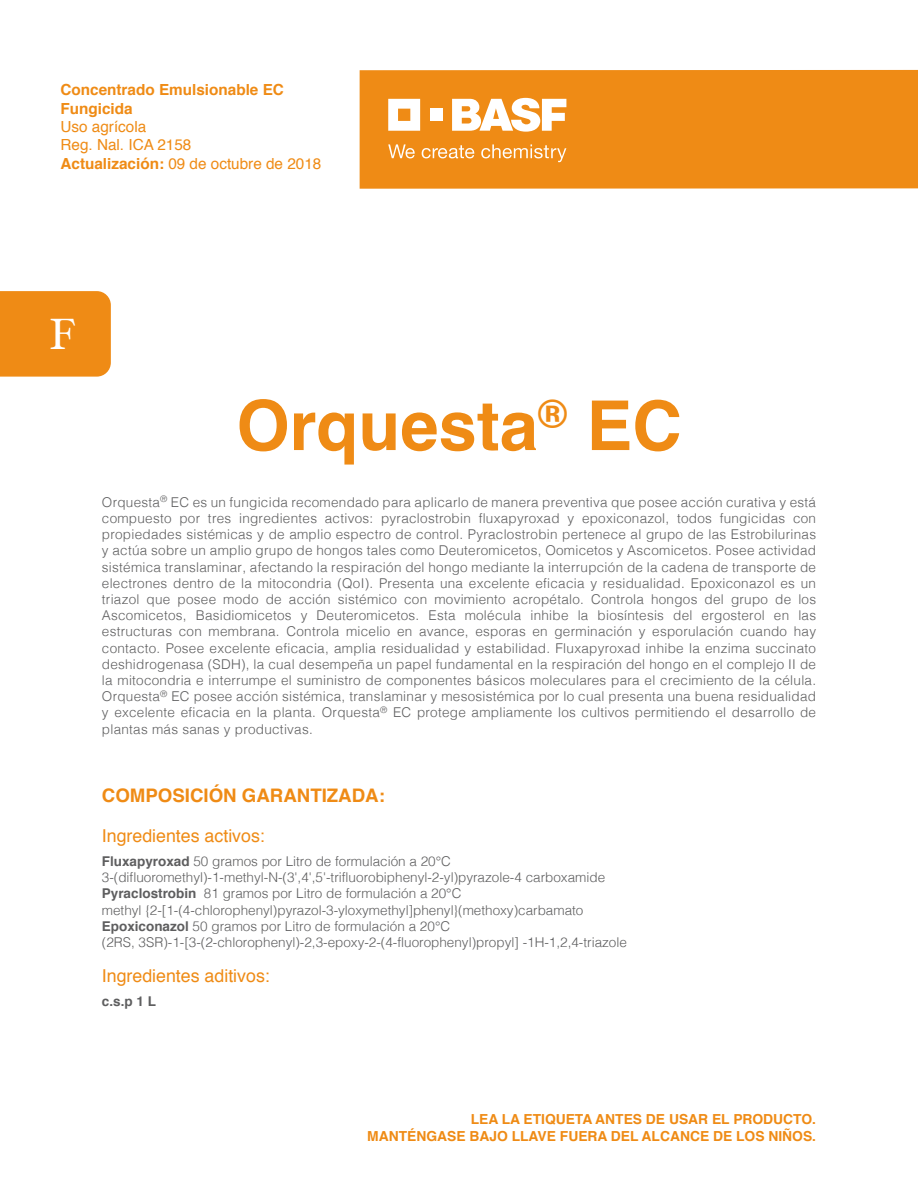
<style>
.page{position:relative;width:918px;height:1188px;background:#fff}
.page>*{position:absolute;margin:0;border:0;box-sizing:border-box;transform-origin:0 0}
.t1{font:700 68.7px "Helvetica";color:#ef8b15}
.t2{font:43.95px "Hoefler Text";color:#fff}
.t3{font:700 18.6px "Helvetica";color:#ef8b15}
.t4{font:17.7px "Helvetica";color:#ef8b15}
.t5{font:15.3px/18.3px "Helvetica";color:#ef8b15}
.t6{font:700 15.3px/18.3px "Helvetica";color:#ef8b15}
.t7{font:700 13.8px/16.6px "Helvetica";color:#ef8b15;text-align:right}
.t8{font:300 13.5px/16.2px "Helvetica";color:#5e5e5f}
.t9{font:700 13.5px "Helvetica";color:#5e5e5f}
.s1{font-weight:700}
</style>
<div class="page">
<div style="left:360px;top:70px;width:558px;height:119px;background:#ef8b15"></div>
<svg style="left:388px;top:99px;width:32px;height:32px"></svg>
<div style="left:430px;top:109px;width:12px;height:12px;background:#fff"></div>
<svg style="left:452px;top:98px;width:114px;height:34px"></svg>
<svg style="left:388px;top:144px;width:27px;height:14px"></svg>
<svg style="left:422px;top:145px;width:52px;height:13px"></svg>
<svg style="left:481px;top:144px;width:85px;height:18px"></svg>
<div style="left:0;top:291px;width:111px;height:86px;background:#ef8b15"></div>
<p class="t6" style="left:60px;top:81px;width:225px">Concentrado Emulsionable EC<br>Fungicida</p>
<p class="t5" style="left:60px;top:118px;width:262px">Uso agrícola<br>Reg. Nal. ICA 2158<br><span class="s1">Actualización:</span> 09 de octubre de 2018</p>
<h2 class="t2" style="left:49px;top:309px;width:28px">F</h2>
<h1 class="t1" style="left:236px;top:370px;width:447px">Orquesta<sup>®</sup> EC</h1>
<p class="t8" style="left:102px;top:493px;width:716px;text-align:justify">Orquesta<sup>®</sup> EC es un fungicida recomendado para aplicarlo de manera preventiva que posee acción curativa y está compuesto por tres ingredientes activos: pyraclostrobin fluxapyroxad y epoxiconazol, todos fungicidas con propiedades sistémicas y de amplio espectro de control. Pyraclostrobin pertenece al grupo de las Estrobilurinas y actúa sobre un amplio grupo de hongos tales como Deuteromicetos, Oomicetos y Ascomicetos. Posee actividad sistémica translaminar, afectando la respiración del hongo mediante la interrupción de la cadena de transporte de electrones dentro de la mitocondria (QoI). Presenta una excelente eficacia y residualidad. Epoxiconazol es un triazol que posee modo de acción sistémico con movimiento acropétalo. Controla hongos del grupo de los Ascomicetos, Basidiomicetos y Deuteromicetos. Esta molécula inhibe la biosíntesis del ergosterol en las estructuras con membrana. Controla micelio en avance, esporas en germinación y esporulación cuando hay contacto. Posee excelente eficacia, amplia residualidad y estabilidad. Fluxapyroxad inhibe la enzima succinato deshidrogenasa (SDH), la cual desempeña un papel fundamental en la respiración del hongo en el complejo II de la mitocondria e interrumpe el suministro de componentes básicos moleculares para el crecimiento de la célula.<br>Orquesta<sup>®</sup> EC posee acción sistémica, translaminar y mesosistémica por lo cual presenta una buena residualidad y excelente eficacia en la planta. Orquesta<sup>®</sup> EC protege ampliamente los cultivos permitiendo el desarrollo de plantas más sanas y productivas.</p>
<h3 class="t3" style="left:102px;top:780px;width:285px">COMPOSICIÓN GARANTIZADA:</h3>
<h3 class="t4" style="left:102px;top:823px;width:164px">Ingredientes activos:</h3>
<p class="t8" style="left:102px;top:852px;width:527px"><span class="s1">Fluxapyroxad</span> 50 gramos por Litro de formulación a 20°C 3-(difluoromethyl)-1-methyl-N-(3',4',5'-trifluorobiphenyl-2-yl)pyrazole-4 carboxamide <span class="s1">Pyraclostrobin</span> 81 gramos por Litro de formulación a 20°C<br>methyl {2-[1-(4-chlorophenyl)pyrazol-3-yloxymethyl]phenyl}(methoxy)carbamato <span class="s1">Epoxiconazol</span> 50 gramos por Litro de formulación a 20°C<br>(2RS, 3SR)-1-[3-(2-chlorophenyl)-2,3-epoxy-2-(4-fluorophenyl)propyl] -1H-1,2,4-triazole</p>
<h3 class="t4" style="left:102px;top:962px;width:169px">Ingredientes aditivos:</h3>
<p class="t9" style="left:102px;top:990px;width:56px">c.s.p 1 L</p>
<p class="t7" style="left:367px;top:1111px;width:450px">LEA LA ETIQUETA ANTES DE USAR EL PRODUCTO.<br>MANTÉNGASE BAJO LLAVE FUERA DEL ALCANCE DE LOS NIÑOS.</p>
</div>
